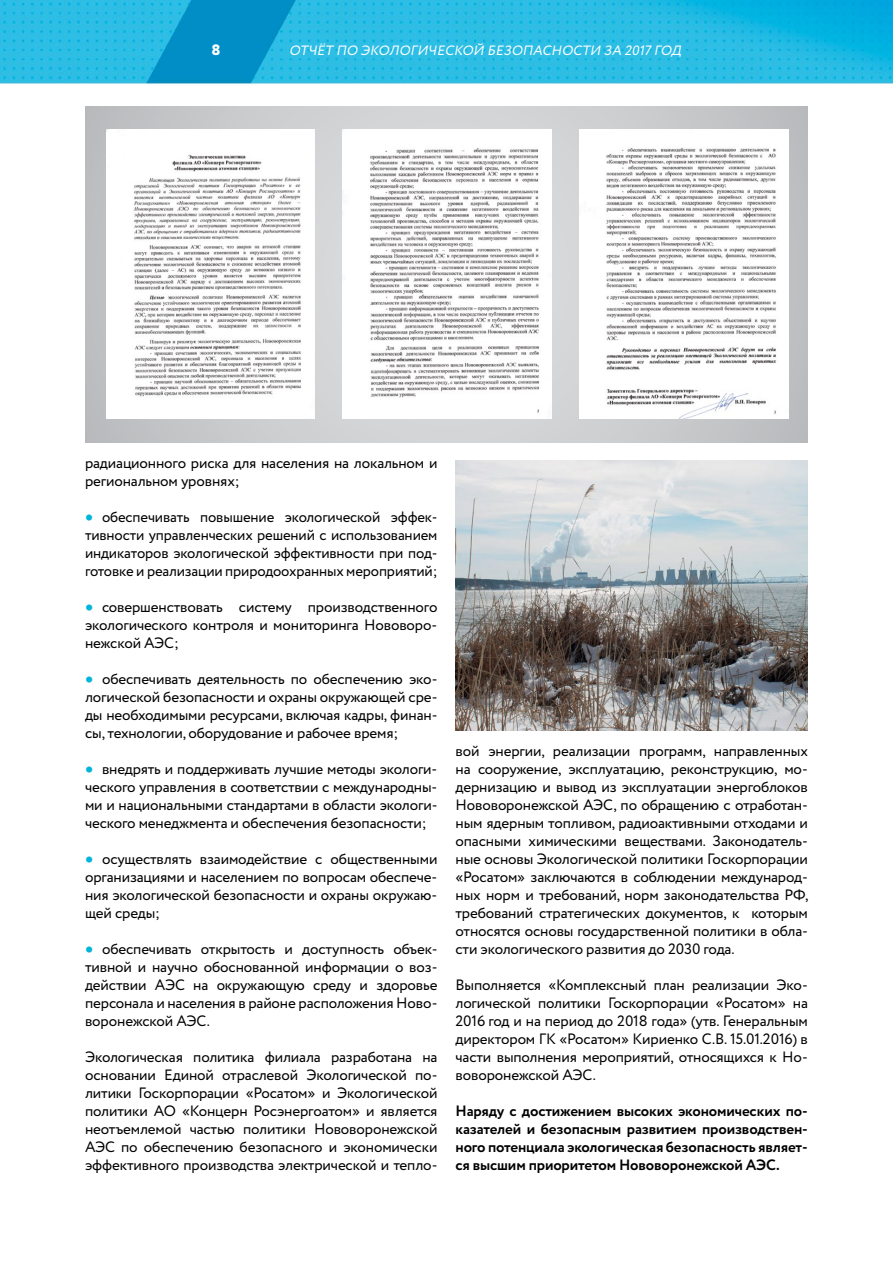
<style>
.page{position:relative;width:893px;height:1263px;background:#fff}
.page>*{position:absolute;margin:0;border:0;box-sizing:border-box;transform-origin:0 0}
.t1{font:15px/18px "Circe";letter-spacing:-.01em;color:#000;text-align:justify}
.t2{font:700 15px/18px "Circe";letter-spacing:-.01em;color:#000;text-align:justify}
.t3{font:800 15px "Circe";color:#fff}
.t4{font:italic 13.5px "Circe";color:#fff}
.s1{font-size:36px;color:#00b5d9}
</style>
<div class="page">
<img style="left:0;top:0;width:893px;height:731px">
<svg style="left:85px;top:106px;width:723px;height:336px;background:#cacccd"></svg>
<img style="left:579px;top:130px;width:210px;height:289px">
<img style="left:342px;top:130px;width:210px;height:289px">
<img style="left:106px;top:130px;width:208px;height:289px">
<img style="left:455px;top:460px;width:353px;height:270px">
<p class="t3" style="left:212px;top:40px;width:11px">8</p>
<p class="t4" style="left:289px;top:42px;width:397px">ОТЧЁТ ПО ЭКОЛОГИЧЕСКОЙ БЕЗОПАСНОСТИ ЗА 2017 ГОД</p>
<p class="t1" style="left:85px;top:454px;width:354px">радиационного риска для населения на локальном и региональном уровнях;</p>
<p class="t1" style="left:85px;top:508px;width:354px"><span class="s1">•</span> обеспечивать повышение экологической эффек&shy;тивности управленческих решений с использованием индикаторов экологической эффективности при под&shy;готовке и реализации природоохранных мероприятий;</p>
<p class="t1" style="left:85px;top:598px;width:354px"><span class="s1">•</span> совершенствовать систему производственного экологического контроля и мониторинга Нововоро&shy;нежской АЭС;</p>
<p class="t1" style="left:85px;top:670px;width:354px"><span class="s1">•</span> обеспечивать деятельность по обеспечению эко&shy;логической безопасности и охраны окружающей сре&shy;ды необходимыми ресурсами, включая кадры, финан&shy;сы, технологии, оборудование и рабочее время;</p>
<p class="t1" style="left:85px;top:760px;width:354px"><span class="s1">•</span> внедрять и поддерживать лучшие методы экологи&shy;ческого управления в соответствии с международны&shy;ми и национальными стандартами в области экологи&shy;ческого менеджмента и обеспечения безопасности;</p>
<p class="t1" style="left:85px;top:850px;width:354px"><span class="s1">•</span> осуществлять взаимодействие с общественными организациями и населением по вопросам обеспече&shy;ния экологической безопасности и охраны окружаю&shy;щей среды;</p>
<p class="t1" style="left:85px;top:940px;width:354px"><span class="s1">•</span> обеспечивать открытость и доступность объек&shy;тивной и научно обоснованной информации о воз&shy;действии АЭС на окружающую среду и здоровье персонала и населения в районе расположения Ново&shy;воронежской АЭС.</p>
<p class="t1" style="left:85px;top:1048px;width:354px">Экологическая политика филиала разработана на основании Единой отраслевой Экологической по&shy;литики Госкорпорации «Росатом» и Экологической политики АО «Концерн Росэнергоатом» и является неотъемлемой частью политики Нововоронежской АЭС по обеспечению безопасного и экономически эффективного производства электрической и тепло-</p>
<p class="t1" style="left:455px;top:742px;width:355px">вой энергии, реализации программ, направленных на сооружение, эксплуатацию, реконструкцию, мо&shy;дернизацию и вывод из эксплуатации энергоблоков Нововоронежской АЭС, по обращению с отработан&shy;ным ядерным топливом, радиоактивными отходами и опасными химическими веществами. Законодатель&shy;ные основы Экологической политики Госкорпорации «Росатом» заключаются в соблюдении международ&shy;ных норм и требований, норм законодательства РФ, требований стратегических документов, к которым относятся основы государственной политики в обла&shy;сти экологического развития до 2030 года.</p>
<p class="t1" style="left:455px;top:976px;width:354px">Выполняется «Комплексный план реализации Эко&shy;логической политики Госкорпорации «Росатом» на 2016 год и на период до 2018 года» (утв. Генеральным директором ГК «Росатом» Кириенко С.В. 15.01.2016) в части выполнения мероприятий, относящихся к Но&shy;воворонежской АЭС.</p>
<p class="t2" style="left:455px;top:1103px;width:354px">Наряду с достижением высоких экономических по&shy;казателей и безопасным развитием производствен&shy;ного потенциала экологическая безопасность являет&shy;ся высшим приоритетом Нововоронежской АЭС.</p>
</div>
